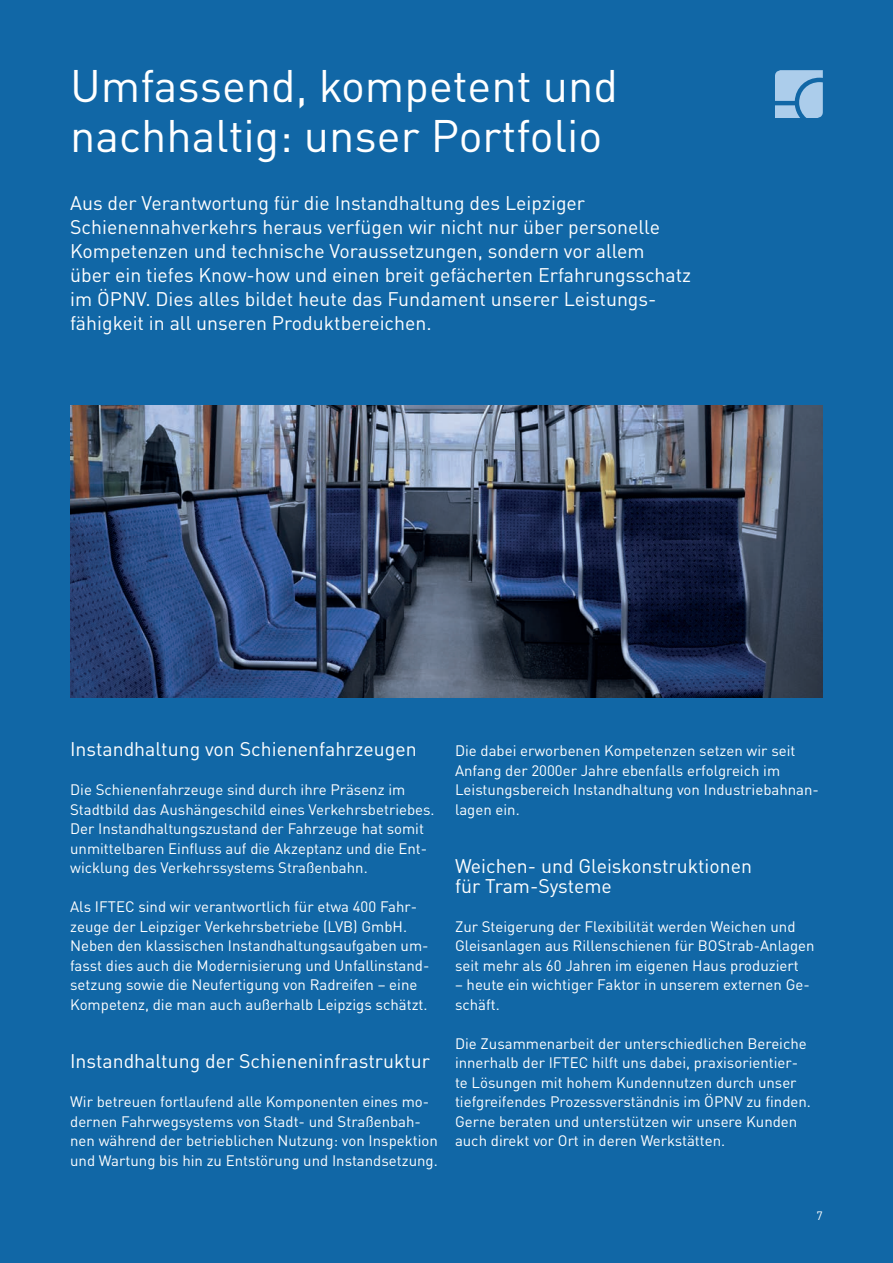
<style>
.page{position:relative;width:893px;height:1263px;background:#1167a6}
.page>*{position:absolute;margin:0;border:0;box-sizing:border-box;transform-origin:0 0}
.t1{font:45px/49.5px "DIN Pro";color:#fff}
.t2{font:19.5px/24px "DIN Pro";color:#fff}
.t3{font:15px/19.5px "DIN Pro";color:#fff}
.t4{font:12px "DIN Pro";color:#fff}
</style>
<div class="page">
<img style="left:70px;top:405px;width:753px;height:293px">
<svg style="left:775px;top:70px;width:48px;height:48px;background:#93bcdf"></svg>
<h1 class="t1" style="left:70px;top:57px;width:549px">Umfassend, kompetent und nachhaltig: unser Portfolio</h1>
<p class="t2" style="left:70px;top:189px;width:623px">Aus der Verantwortung für die Instandhaltung des Leipziger Schienennahverkehrs heraus verfügen wir nicht nur über personelle Kompetenzen und technische Voraussetzungen, sondern vor allem<br>über ein tiefes Know-how und einen breit gefächerten Erfahrungsschatz im ÖPNV. Dies alles bildet heute das Fundament unserer Leistungs&shy;fähigkeit in all unseren Produktbereichen.</p>
<h2 class="t2" style="left:70px;top:735px;width:348px">Instandhaltung von Schienenfahrzeugen</h2>
<p class="t3" style="left:70px;top:778px;width:366px">Die Schienenfahrzeuge sind durch ihre Präsenz im Stadtbild das Aushängeschild eines Verkehrsbetriebes.<br>Der Instandhaltungszustand der Fahrzeuge hat somit unmittelbaren Einfluss auf die Akzeptanz und die Ent&shy;wicklung des Verkehrssystems Straßenbahn.</p>
<p class="t3" style="left:70px;top:895px;width:361px">Als IFTEC sind wir verantwortlich für etwa 400 Fahr&shy;zeuge der Leipziger Verkehrsbetriebe (LVB) GmbH.<br>Neben den klassischen Instandhaltungsaufgaben um&shy;fasst dies auch die Modernisierung und Unfallinstand&shy;setzung sowie die Neufertigung von Radreifen – eine Kompetenz, die man auch außerhalb Leipzigs schätzt.</p>
<h2 class="t2" style="left:70px;top:1047px;width:361px">Instandhaltung der Schieneninfrastruktur</h2>
<p class="t3" style="left:70px;top:1090px;width:369px">Wir betreuen fortlaufend alle Komponenten eines mo&shy;dernen Fahrwegsystems von Stadt- und Straßenbah&shy;nen während der betrieblichen Nutzung: von Inspektion und Wartung bis hin zu Entstörung und Instandsetzung.</p>
<p class="t3" style="left:455px;top:739px;width:365px">Die dabei erworbenen Kompetenzen setzen wir seit Anfang der 2000er Jahre ebenfalls erfolgreich im Leistungsbereich Instandhaltung von Industriebahnan&shy;lagen ein.</p>
<h2 class="t2" style="left:455px;top:854px;width:299px;line-height:19.5px">Weichen- und Gleiskonstruktionen für Tram-Systeme</h2>
<p class="t3" style="left:455px;top:915px;width:361px">Zur Steigerung der Flexibilität werden Weichen und<br>Gleisanlagen aus Rillenschienen für BOStrab-Anlagen seit mehr als 60 Jahren im eigenen Haus produziert</p>
<p class="t3" style="left:455px;top:973px;width:356px">– heute ein wichtiger Faktor in unserem externen Ge&shy;schäft.</p>
<p class="t3" style="left:455px;top:1032px;width:357px">Die Zusammenarbeit der unterschiedlichen Bereiche innerhalb der IFTEC hilft uns dabei, praxisorientier&shy;te Lösungen mit hohem Kundennutzen durch unser tiefgreifendes Prozessverständnis im ÖPNV zu finden.<br>Gerne beraten und unterstützen wir unsere Kunden auch direkt vor Ort in deren Werkstätten.</p>
<p class="t4" style="left:816px;top:1207px;width:8px">7</p>
</div>
